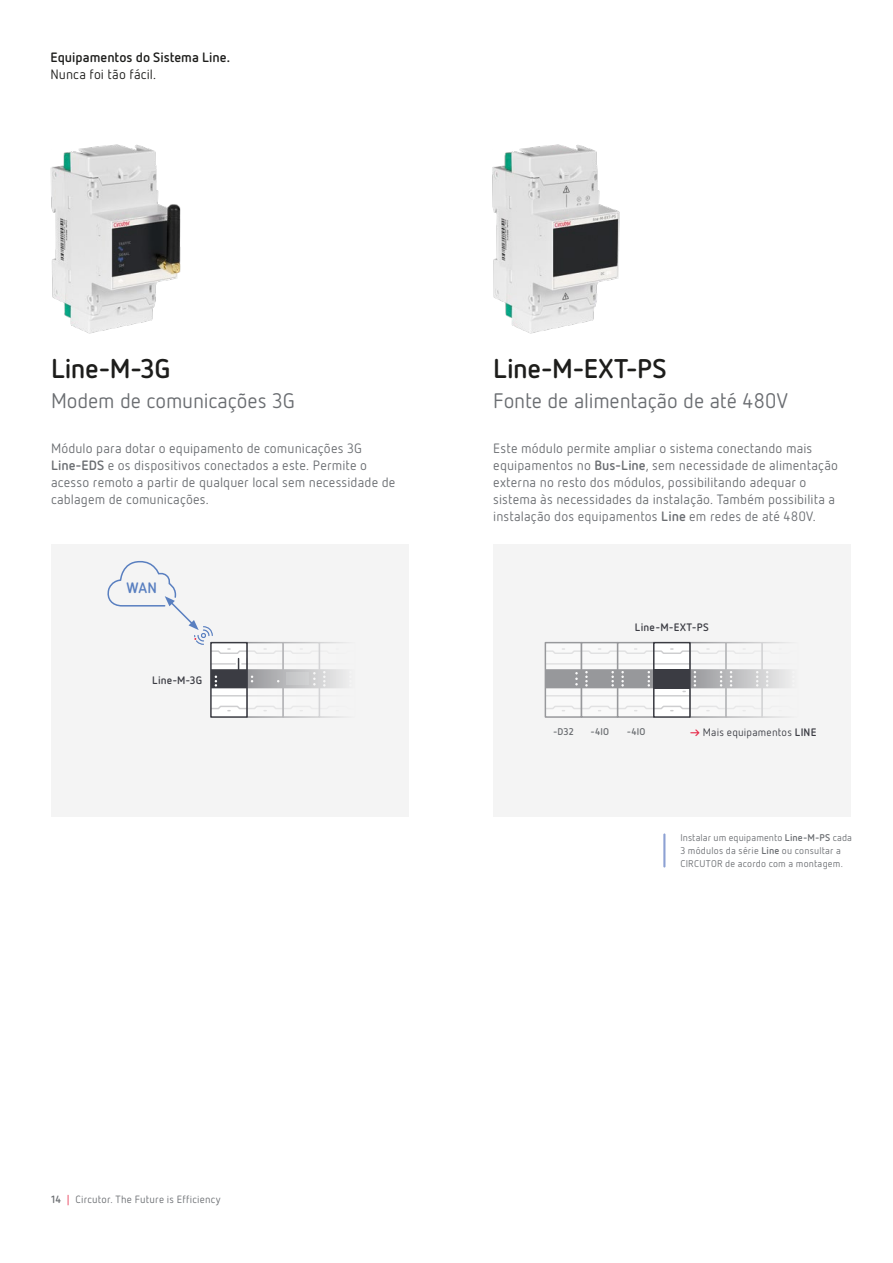
<style>
.page{position:relative;width:893px;height:1263px;background:#fff}
.page>*{position:absolute;margin:0;border:0;box-sizing:border-box;transform-origin:0 0}
.t1{font:700 27px "Netto Pro";letter-spacing:-.005em;color:#1d1d1b}
.t2{font:21px "Netto Pro";letter-spacing:-.005em;color:#6a6d71}
.t3{font:700 15px "Netto Pro";color:#597fc0}
.t4{font:13.5px/17px "Netto Pro";letter-spacing:.01em;color:#6a6d71}
.t5{font:700 13.5px "Netto Pro";color:#1d1d1b}
.t6{font:13.5px "Netto Pro";letter-spacing:.01em;color:#1d1d1b}
.t7{font:10.8px "Netto Pro";letter-spacing:.015em;color:#3b3c43}
.t8{font:700 10.8px "Netto Pro";letter-spacing:.04em;color:#3b3c43}
.t9{font:700 10.8px "Netto Pro";letter-spacing:.02em;color:#3b3c43}
.t10{font:10.5px "Netto Pro";letter-spacing:.025em;color:#6a6d71}
.t11{font:9.75px/12.8px "Netto Pro";letter-spacing:.02em;color:#6a6d71}
.t12{font:700 9.75px "Netto Pro";color:#6a6d71}
.s1{font-weight:700}
.s2{color:#e62645}
.s3{font-weight:700;color:#e62645}
</style>
<div class="page">
<div style="left:51px;top:544px;width:357px;height:272px;background:#f4f4f4"></div>
<div style="left:493px;top:544px;width:357px;height:272px;background:#f4f4f4"></div>
<div style="left:210px;top:642px;width:38px;height:76px;background:#fff;border:2px solid #3b3c43"></div>
<hr style="left:211px;top:695px;width:36px;height:1px;background:#3b3c43">
<div style="left:545px;top:642px;width:37px;height:76px;background:#fff"></div>
<hr style="left:545px;top:695px;width:36px;height:1px;background:#3b3c43">
<hr style="left:546px;top:663px;width:35px;height:2px;background:#3b3c43">
<svg style="left:581px;top:642px;width:37px;height:76px"></svg>
<hr style="left:581px;top:695px;width:37px;height:1px;background:#3b3c43">
<hr style="left:582px;top:663px;width:35px;height:2px;background:#3b3c43">
<div style="left:617px;top:642px;width:37px;height:76px;background:#fff"></div>
<hr style="left:618px;top:695px;width:36px;height:1px;background:#3b3c43">
<hr style="left:618px;top:663px;width:35px;height:2px;background:#3b3c43">
<svg style="left:545px;top:669px;width:108px;height:19px;background:#9c9da0"></svg>
<div style="left:689px;top:642px;width:38px;height:76px;background:#f8f8f8"></div>
<hr style="left:690px;top:695px;width:36px;height:1px;background:#3b3c43">
<hr style="left:690px;top:663px;width:36px;height:2px;background:#3b3c43">
<svg style="left:725px;top:642px;width:38px;height:76px"></svg>
<hr style="left:726px;top:695px;width:36px;height:1px;background:#3b3c43">
<hr style="left:726px;top:663px;width:36px;height:2px;background:#3b3c43">
<div style="left:761px;top:642px;width:38px;height:76px;background:#f4f4f4"></div>
<hr style="left:762px;top:695px;width:36px;height:1px;background:#3b3c43">
<hr style="left:762px;top:663px;width:36px;height:2px;background:#3b3c43">
<div style="left:653px;top:642px;width:38px;height:76px;background:#fff;border:2px solid #3b3c43"></div>
<hr style="left:654px;top:695px;width:36px;height:1px;background:#3b3c43">
<hr style="left:654px;top:663px;width:36px;height:2px;background:#3b3c43">
<svg style="left:544px;top:648px;width:255px;height:7px"></svg>
<svg style="left:544px;top:705px;width:255px;height:6px"></svg>
<div style="left:654px;top:669px;width:36px;height:19px;background:#3b3c43"></div>
<svg style="left:683px;top:669px;width:115px;height:23px"></svg>
<div style="left:246px;top:642px;width:38px;height:76px;background:#f8f8f8;border:2px solid #3b3c43"></div>
<hr style="left:247px;top:695px;width:36px;height:1px;background:#3b3c43">
<hr style="left:319px;top:695px;width:36px;height:1px;background:#3b3c43">
<svg style="left:282px;top:642px;width:38px;height:76px"></svg>
<hr style="left:283px;top:695px;width:36px;height:1px;background:#3b3c43">
<svg style="left:210px;top:705px;width:146px;height:6px"></svg>
<svg style="left:107px;top:561px;width:249px;height:127px"></svg>
<div style="left:286px;top:672px;width:23px;height:13px;background:#cacbcc"></div>
<img style="left:492px;top:144px;width:128px;height:190px">
<img style="left:50px;top:144px;width:131px;height:190px">
<hr style="left:663px;top:833px;width:2px;height:34px;background:#8da1d3">
<p class="t5" style="left:51px;top:48px;width:181px">Equipamentos do Sistema Line.</p>
<p class="t6" style="left:50px;top:65px;width:107px">Nunca foi tão fácil.</p>
<h1 class="t1" style="left:51px;top:351px;width:121px">Line-M-3G</h1>
<h1 class="t1" style="left:493px;top:351px;width:175px">Line-M-EXT-PS</h1>
<h2 class="t2" style="left:51px;top:387px;width:246px">Modem de comunicações 3G</h2>
<h2 class="t2" style="left:493px;top:387px;width:296px">Fonte de alimentação de até 480V</h2>
<p class="t4" style="left:51px;top:439px;width:346px">Módulo para dotar o equipamento de comunicações 3G <span class="s1">Line-EDS</span> e os dispositivos conectados a este. Permite o acesso remoto a partir de qualquer local sem necessidade de cablagem de comunicações.</p>
<p class="t4" style="left:493px;top:439px;width:346px">Este módulo permite ampliar o sistema conectando mais equipamentos no <span class="s1">Bus-Line</span>, sem necessidade de alimentação externa no resto dos módulos, possibilitando adequar o sistema às necessidades da instalação. Também possibilita a instalação dos equipamentos <span class="s1">Line</span> em redes de até 480V.</p>
<p class="t3" style="left:127px;top:577px;width:32px">WAN</p>
<p class="t9" style="left:152px;top:673px;width:52px">Line-M-3G</p>
<p class="t10" style="left:51px;top:1193px;width:171px"><span class="s1">14</span> <span class="s2">|</span> Circutor. The Future is Efficiency</p>
<p class="t8" style="left:635px;top:620px;width:76px">Line-M-EXT-PS</p>
<p class="t12" style="left:553px;top:725px;width:22px">-D32</p>
<p class="t12" style="left:590px;top:725px;width:20px">-4IO</p>
<p class="t12" style="left:627px;top:725px;width:20px">-4IO</p>
<p class="t7" style="left:690px;top:725px;width:128px"><span class="s3">▻</span> Mais equipamentos <span class="s1">LINE</span></p>
<p class="t11" style="left:680px;top:831px;width:173px">Instalar um equipamento <span class="s1">Line-M-PS</span> cada<br>3 módulos da série <span class="s1">Line</span> ou consultar a<br>CIRCUTOR de acordo com a montagem.</p>
</div>
